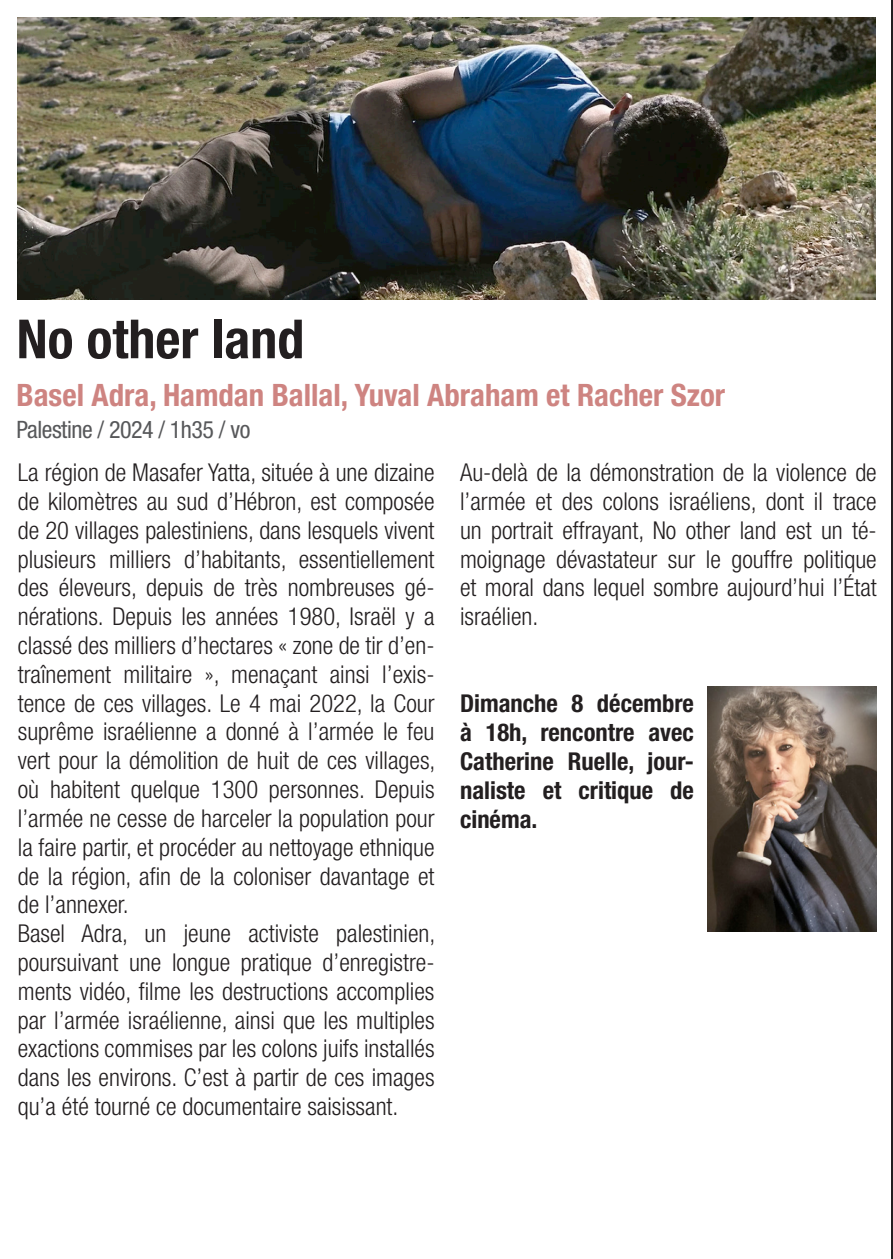
<style>
.page{position:relative;width:893px;height:1259px;background:#fff}
.page>*{position:absolute;margin:0;border:0;box-sizing:border-box;transform-origin:0 0}
.t1{font:700 condensed 54px "Helvetica Neue LT Std";color:#231f20}
.t2{font:700 condensed 30.9px "Helvetica Neue LT Std";color:#ce8481}
.t3{font:300 condensed 24.6px/28.8px "Helvetica Neue LT Std";color:#231f20}
.t4{font:700 condensed 24.6px/28.8px "Helvetica Neue LT Std";color:#231f20;text-align:justify}
.t5{font:condensed 24px "Helvetica Neue LT Std";letter-spacing:-.02em;color:#57585a}
</style>
<div class="page">
<img style="left:17px;top:17px;width:859px;height:283px">
<hr style="left:892px;top:0;width:1px;height:1259px;background:#231f20">
<img style="left:707px;top:687px;width:170px;height:244px">
<h1 class="t1" style="left:17px;top:306px;width:289px">No other land</h1>
<p class="t2" style="left:17px;top:376px;width:710px">Basel Adra, Hamdan Ballal, Yuval Abraham et Racher Szor</p>
<p class="t5" style="left:17px;top:416px;width:235px">Palestine / 2024 / 1h35 / vo</p>
<p class="t3" style="left:18px;top:458px;width:419px">La région de Masafer Yatta, située à une dizaine de kilomètres au sud d’Hébron, est composée de 20 villages palestiniens, dans lesquels vivent plusieurs milliers d’habitants, essentiellement des éleveurs, depuis de très nombreuses gé&shy;nérations. Depuis les années 1980, Israël y a classé des milliers d’hectares « zone de tir d’en&shy;traînement militaire », menaçant ainsi l’exis&shy;tence de ces villages. Le 4 mai 2022, la Cour suprême israélienne a donné à l’armée le feu vert pour la démolition de huit de ces villages, où habitent quelque 1300 personnes. Depuis l’armée ne cesse de harceler la population pour la faire partir, et procéder au nettoyage ethnique de la région, afin de la coloniser davantage et de l’annexer.<br>Basel Adra, un jeune activiste palestinien, poursuivant une longue pratique d’enregistre&shy;ments vidéo, filme les destructions accomplies par l’armée israélienne, ainsi que les multiples exactions commises par les colons juifs installés dans les environs. C’est à partir de ces images qu’a été tourné ce documentaire saisissant.</p>
<p class="t3" style="left:460px;top:458px;width:418px;text-align:justify">Au-delà de la démonstration de la violence de l’armée et des colons israéliens, dont il trace un portrait effrayant, No other land est un té&shy;moignage dévastateur sur le gouffre politique et moral dans lequel sombre aujourd’hui l’État israélien.</p>
<p class="t4" style="left:460px;top:689px;width:235px">Dimanche 8 décembre à 18h, rencontre avec Catherine Ruelle, jour&shy;naliste et critique de cinéma.</p>
</div>
